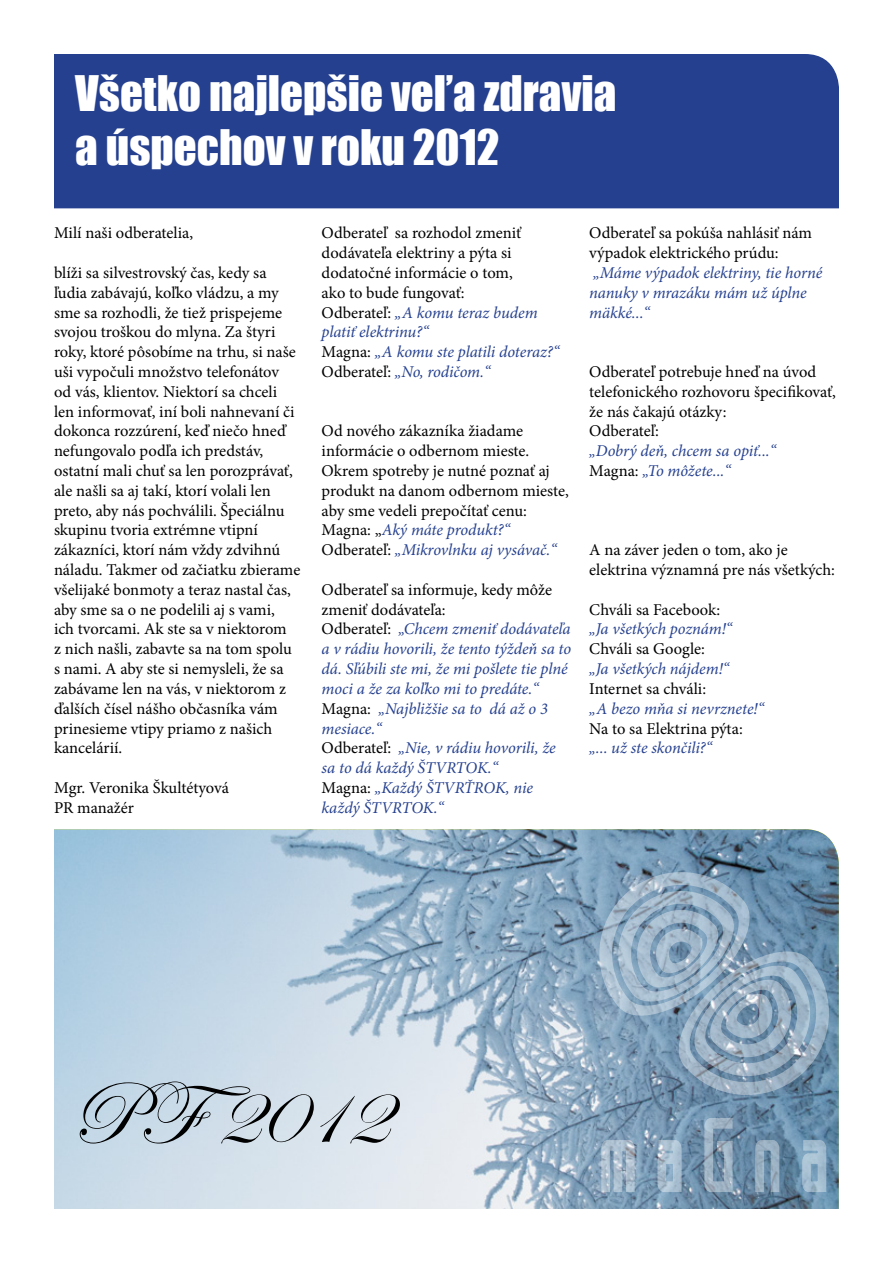
<style>
.page{position:relative;width:893px;height:1263px;background:#fff}
.page>*{position:absolute;margin:0;border:0;box-sizing:border-box;transform-origin:0 0}
.t1{font:90px "Edwardian Script ITC";color:#000}
.t2{font:45px/54px "Impact";color:#fff}
.t3{font:16.5px/19.8px "Minion Pro";color:#000}
.t4{font:italic 16.5px/19.8px "Minion Pro";letter-spacing:-.005em;color:#25408f}
.s1{font-style:italic;color:#25408f}
.s2{font-style:normal;color:#000}
</style>
<div class="page">
<img style="left:54px;top:829px;width:785px;height:380px">
<svg style="left:598px;top:870px;width:232px;height:234px;background:#85a1b8"></svg>
<svg style="left:601px;top:1139px;width:35px;height:54px;background:#a2b6c8"></svg>
<svg style="left:657px;top:1139px;width:26px;height:54px"></svg>
<svg style="left:704px;top:1117px;width:29px;height:76px;background:#8ca3b7"></svg>
<svg style="left:754px;top:1139px;width:26px;height:54px"></svg>
<svg style="left:801px;top:1139px;width:26px;height:54px"></svg>
<div style="left:54px;top:54px;width:785px;height:154px;background:#25408f"></div>
<h2 class="t2" style="left:75px;top:65px;width:543px">Všetko najlepšie veľa zdravia a úspechov v roku 2012</h2>
<p class="t3" style="left:54px;top:223px;width:141px">Milí naši odberatelia,</p>
<p class="t3" style="left:54px;top:263px;width:248px">blíži sa silvestrovský čas, kedy sa ľudia zabávajú, koľko vládzu, a my sme sa rozhodli, že tiež prispejeme svojou troškou do mlyna. Za štyri roky, ktoré pôsobíme na trhu, si naše uši vypočuli množstvo telefonátov od vás, klientov. Niektorí sa chceli len informovať, iní boli nahnevaní či dokonca rozzúrení, keď niečo hneď nefungovalo podľa ich predstáv, ostatní mali chuť sa len porozprávať, ale našli sa aj takí, ktorí volali len preto, aby nás pochválili. Špeciálnu skupinu tvoria extrémne vtipní zákazníci, ktorí nám vždy zdvihnú náladu. Takmer od začiatku zbierame všelijaké bonmoty a teraz nastal čas, aby sme sa o ne podelili aj s vami,<br>ich tvorcami. Ak ste sa v niektorom<br>z nich našli, zabavte sa na tom spolu s nami. A aby ste si nemysleli, že sa zabávame len na vás, v niektorom z ďalších čísel nášho občasníka vám prinesieme vtipy priamo z našich kancelárií.</p>
<p class="t3" style="left:54px;top:778px;width:176px">Mgr. Veronika Škultétyová<br>PR manažér</p>
<p class="t3" style="left:322px;top:223px;width:239px">Odberateľ sa rozhodol zmeniť dodávateľa elektriny a pýta si dodatočné informácie o tom,<br>ako to bude fungovať:<br>Odberateľ: <span class="s1">„A komu teraz budem platiť elektrinu?“<br></span>Magna: <span class="s1">„A komu ste platili doteraz?“<br></span>Odberateľ: <span class="s1">„No, rodičom.“</span></p>
<p class="t3" style="left:322px;top:421px;width:249px">Od nového zákazníka žiadame informácie o odbernom mieste.<br>Okrem spotreby je nutné poznať aj produkt na danom odbernom mieste, aby sme vedeli prepočítať cenu:<br>Magna: „<span class="s1">Aký máte produkt?“<br></span>Odberateľ: <span class="s1">„Mikrovlnku aj vysávač.“</span></p>
<p class="t4" style="left:322px;top:580px;width:251px"><span class="s2">Odberateľ sa informuje, kedy môže zmeniť dodávateľa:<br>Odberateľ:</span> „Chcem zmeniť dodávateľa a v rádiu hovorili, že tento týždeň sa to dá. Sľúbili ste mi, že mi pošlete tie plné moci a že za koľko mi to predáte.“<br><span class="s2">Magna:</span> „Najbližšie sa to dá až o 3 mesiace.“<br><span class="s2">Odberateľ:</span> „Nie, v rádiu hovorili, že sa to dá každý ŠTVRTOK.“<br><span class="s2">Magna:</span> „Každý ŠTVRŤROK, nie každý ŠTVRTOK.“</p>
<p class="t3" style="left:589px;top:223px;width:224px">Odberateľ sa pokúša nahlásiť nám výpadok elektrického prúdu:</p>
<p class="t4" style="left:589px;top:263px;width:235px">„Máme výpadok elektriny, tie horné nanuky v mrazáku mám už úplne mäkké...“</p>
<p class="t3" style="left:589px;top:362px;width:248px">Odberateľ potrebuje hneď na úvod telefonického rozhovoru špecifikovať, že nás čakajú otázky:<br>Odberateľ:</p>
<p class="t4" style="left:589px;top:441px;width:188px">„Dobrý deň, chcem sa opiť...“<br><span class="s2">Magna:</span> „To môžete...“</p>
<p class="t3" style="left:589px;top:540px;width:247px">A na záver jeden o tom, ako je elektrina významná pre nás všetkých:</p>
<p class="t3" style="left:589px;top:600px;width:132px">Chváli sa Facebook:</p>
<p class="t4" style="left:589px;top:619px;width:145px">„Ja všetkých poznám!“</p>
<p class="t3" style="left:589px;top:639px;width:117px">Chváli sa Google:</p>
<p class="t4" style="left:589px;top:659px;width:141px">„Ja všetkých nájdem!“</p>
<p class="t3" style="left:589px;top:679px;width:118px">Internet sa chváli:</p>
<p class="t4" style="left:589px;top:698px;width:176px">„A bezo mňa si nevrznete!“</p>
<p class="t3" style="left:589px;top:718px;width:155px">Na to sa Elektrina pýta:</p>
<p class="t4" style="left:589px;top:738px;width:124px">„... už ste skončili?“</p>
<h1 class="t1" style="left:69px;top:1065px;width:318px">PF2012</h1>
</div>
